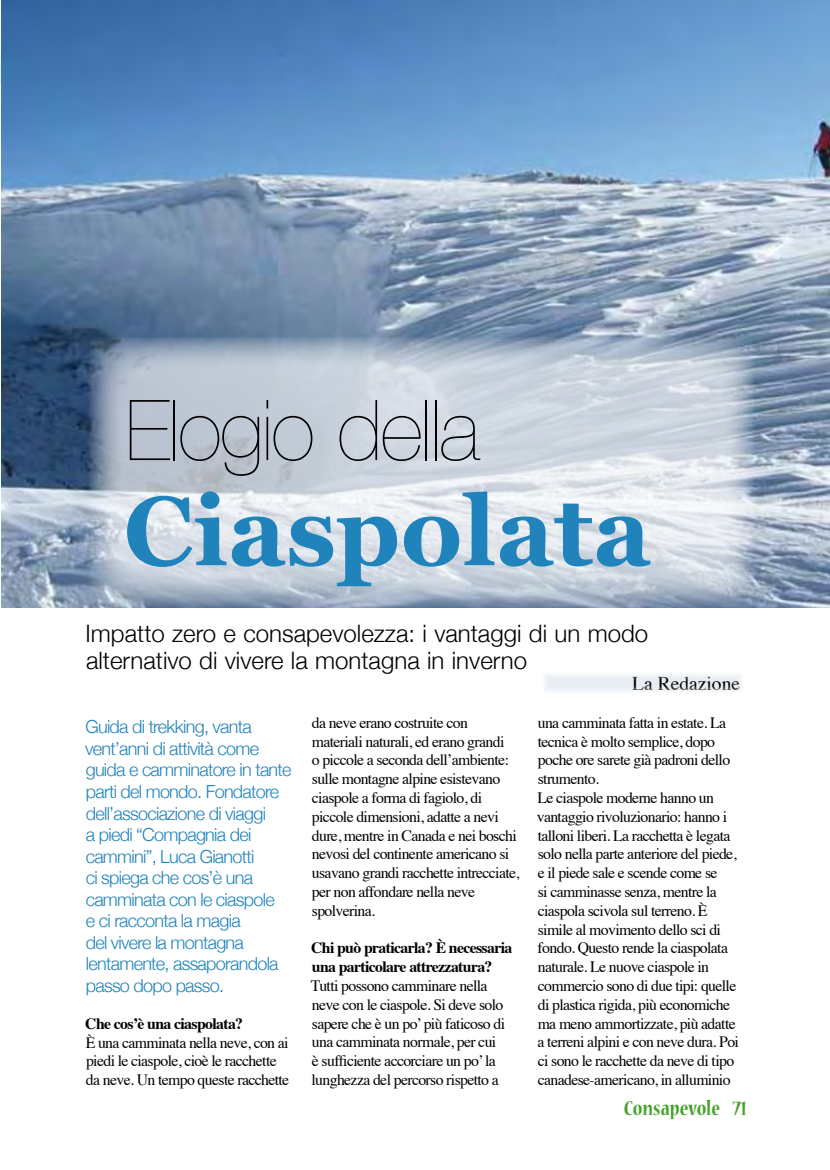
<style>
.page{position:relative;width:830px;height:1170px;background:#fff}
.page>*{position:absolute;margin:0;border:0;box-sizing:border-box;transform-origin:0 0}
.t1{font:700 97.5px "Georgia";color:#2083bc}
.t2{font:200 84px "Helvetica Neue";letter-spacing:-.02em;color:#000}
.t3{font:300 24px/27px "Helvetica Neue";color:#000}
.t4{font:700 condensed 22.5px "Nueva Std";color:#44a12b}
.t5{font:19.5px "Times";color:#000}
.t6{font:300 18px/21.6px "Helvetica Neue";letter-spacing:-.04em;color:#2083bc}
.t7{font:15.75px/18.8px "Times";letter-spacing:-.04em;color:#000}
.t8{font:700 15.75px/18.8px "Times";letter-spacing:-.04em;color:#000}
</style>
<div class="page">
<div style="left:540px;top:669px;width:204px;height:26px;background:#e7edf3"></div>
<div style="left:540px;top:669px;width:205px;height:27px;border:2px solid #e0f2fb"></div>
<img style="left:2px;top:0;width:827px;height:607px">
<svg style="left:89px;top:337px;width:665px;height:270px;background:#c5ced9"></svg>
<h2 class="t2" style="left:125px;top:382px;width:356px">Elogio della</h2>
<h1 class="t1" style="left:124px;top:468px;width:528px">Ciaspolata</h1>
<h3 class="t3" style="left:86px;top:619px;width:564px">Impatto zero e consapevolezza: i vantaggi di un modo alternativo di vivere la montagna in inverno</h3>
<p class="t6" style="left:85px;top:715px;width:208px">Guida di trekking, vanta vent’anni di attività come guida e camminatore in tante parti del mondo. Fondatore dell’associazione di viaggi<br>a piedi “Compagnia dei cammini”, Luca Gianotti<br>ci spiega che cos’è una camminata con le ciaspole<br>e ci racconta la magia<br>del vivere la montagna lentamente, assaporandola passo dopo passo.</p>
<p class="t8" style="left:85px;top:1012px;width:159px">Che cos’è una ciaspolata?</p>
<p class="t7" style="left:86px;top:1031px;width:205px">È una camminata nella neve, con ai piedi le ciaspole, cioè le racchette da neve. Un tempo queste racchette</p>
<p class="t7" style="left:311px;top:711px;width:209px">da neve erano costruite con materiali naturali, ed erano grandi<br>o piccole a seconda dell’ambiente: sulle montagne alpine esistevano ciaspole a forma di fagiolo, di piccole dimensioni, adatte a nevi dure, mentre in Canada e nei boschi nevosi del continente americano si usavano grandi racchette intrecciate, per non affondare nella neve spolverina.</p>
<p class="t8" style="left:311px;top:936px;width:202px">Chi può praticarla? È necessaria una particolare attrezzatura?</p>
<p class="t7" style="left:311px;top:974px;width:195px">Tutti possono camminare nella neve con le ciaspole. Si deve solo sapere che è un po’ più faticoso di una camminata normale, per cui è sufficiente accorciare un po’ la lunghezza del percorso rispetto a</p>
<p class="t5" style="left:632px;top:665px;width:109px">La Redazione</p>
<p class="t7" style="left:536px;top:711px;width:204px">una camminata fatta in estate. La tecnica è molto semplice, dopo poche ore sarete già padroni dello strumento.<br>Le ciaspole moderne hanno un vantaggio rivoluzionario: hanno i talloni liberi. La racchetta è legata solo nella parte anteriore del piede, e il piede sale e scende come se<br>si camminasse senza, mentre la ciaspola scivola sul terreno. È simile al movimento dello sci di fondo. Questo rende la ciaspolata naturale. Le nuove ciaspole in commercio sono di due tipi: quelle di plastica rigida, più economiche ma meno ammortizzate, più adatte a terreni alpini e con neve dura. Poi ci sono le racchette da neve di tipo canadese-americano, in alluminio</p>
<h3 class="t4" style="left:623px;top:1097px;width:125px">Consapevole 71</h3>
</div>
